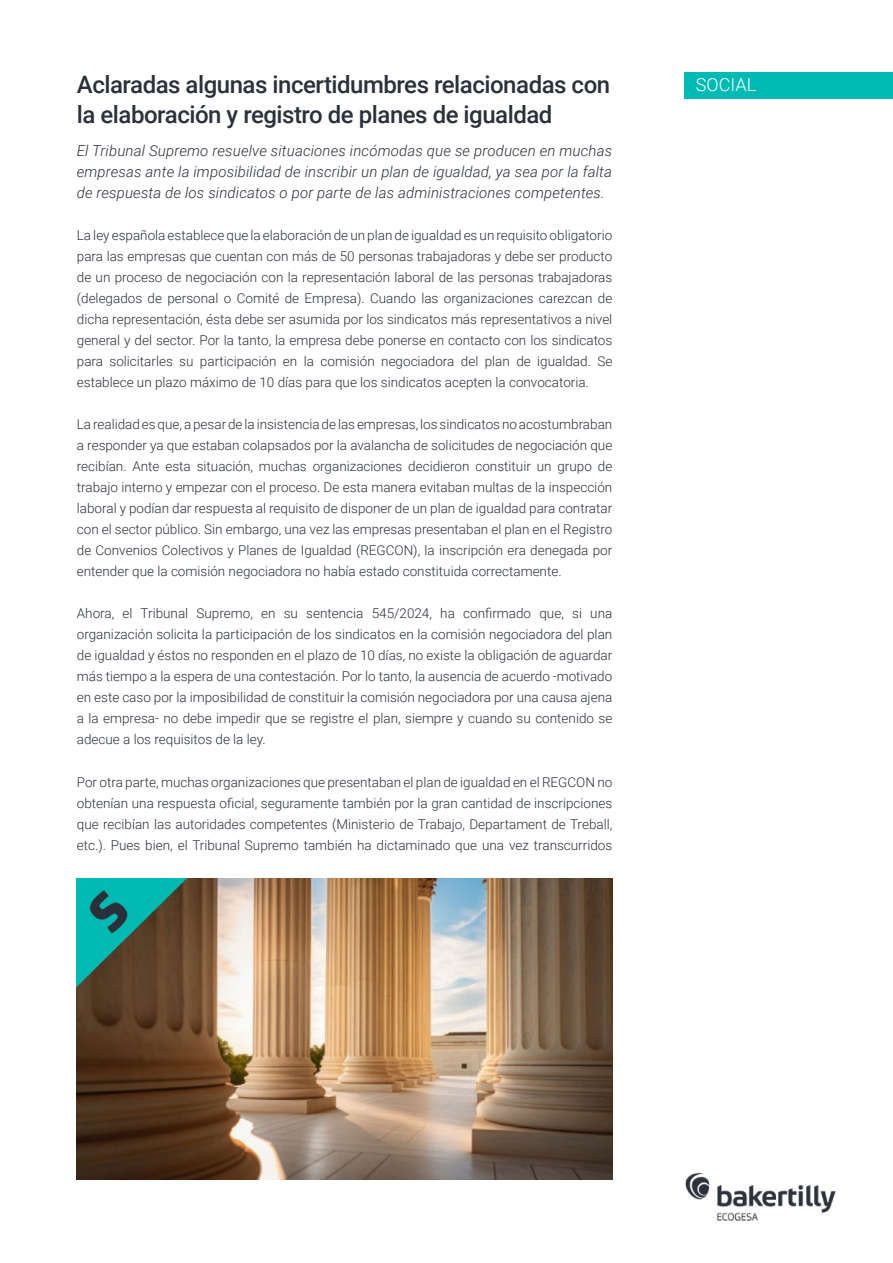
<style>
.page{position:relative;width:893px;height:1263px;background:#fff}
.page>*{position:absolute;margin:0;border:0;box-sizing:border-box;transform-origin:0 0}
.t1{font:500 24px/30px "Roboto";letter-spacing:-.02em;color:#2b303a}
.t2{font:300 18px "Roboto";color:#fff}
.t3{font:italic 300 15px/21px "Roboto";letter-spacing:.01em;color:#2b303a;text-align:justify}
.t4{font:300 13.5px/21px "Roboto";color:#2b303a;text-align:justify}
</style>
<div class="page">
<img style="left:685px;top:1172px;width:151px;height:49px">
<img style="left:77px;top:878px;width:535px;height:301px">
<div style="left:684px;top:72px;width:209px;height:26px;background:#00bab3"></div>
<h1 class="t1" style="left:77px;top:69px;width:535px">Aclaradas algunas incertidumbres relacionadas con la elaboración y registro de planes de igualdad</h1>
<p class="t3" style="left:77px;top:140px;width:537px">El Tribunal Supremo resuelve situaciones incómodas que se producen en muchas empresas ante la imposibilidad de inscribir un plan de igualdad, ya sea por la falta de respuesta de los sindicatos o por parte de las administraciones competentes.</p>
<p class="t4" style="left:77px;top:224px;width:537px">La ley española establece que la elaboración de un plan de igualdad es un requisito obligatorio para las empresas que cuentan con más de 50 personas trabajadoras y debe ser producto de un proceso de negociación con la representación laboral de las personas trabajadoras (delegados de personal o Comité de Empresa). Cuando las organizaciones carezcan de dicha representación, ésta debe ser asumida por los sindicatos más representativos a nivel general y del sector. Por la tanto, la empresa debe ponerse en contacto con los sindicatos para solicitarles su participación en la comisión negociadora del plan de igualdad. Se establece un plazo máximo de 10 días para que los sindicatos acepten la convocatoria.</p>
<p class="t4" style="left:77px;top:414px;width:537px">La realidad es que, a pesar de la insistencia de las empresas, los sindicatos no acostumbraban a responder ya que estaban colapsados por la avalancha de solicitudes de negociación que recibían. Ante esta situación, muchas organizaciones decidieron constituir un grupo de trabajo interno y empezar con el proceso. De esta manera evitaban multas de la inspección laboral y podían dar respuesta al requisito de disponer de un plan de igualdad para contratar con el sector público. Sin embargo, una vez las empresas presentaban el plan en el Registro de Convenios Colectivos y Planes de Igualdad (REGCON), la inscripción era denegada por entender que la comisión negociadora no había estado constituida correctamente.</p>
<p class="t4" style="left:77px;top:603px;width:537px">Ahora, el Tribunal Supremo, en su sentencia 545/2024, ha confirmado que, si una organización solicita la participación de los sindicatos en la comisión negociadora del plan de igualdad y éstos no responden en el plazo de 10 días, no existe la obligación de aguardar más tiempo a la espera de una contestación. Por lo tanto, la ausencia de acuerdo -motivado en este caso por la imposibilidad de constituir la comisión negociadora por una causa ajena a la empresa- no debe impedir que se registre el plan, siempre y cuando su contenido se adecue a los requisitos de la ley.</p>
<p class="t4" style="left:77px;top:771px;width:537px">Por otra parte, muchas organizaciones que presentaban el plan de igualdad en el REGCON no obtenían una respuesta oficial, seguramente también por la gran cantidad de inscripciones que recibían las autoridades competentes (Ministerio de Trabajo, Departament de Treball, etc.). Pues bien, el Tribunal Supremo también ha dictaminado que una vez transcurridos</p>
<h2 class="t2" style="left:696px;top:72px;width:62px">SOCIAL</h2>
</div>
